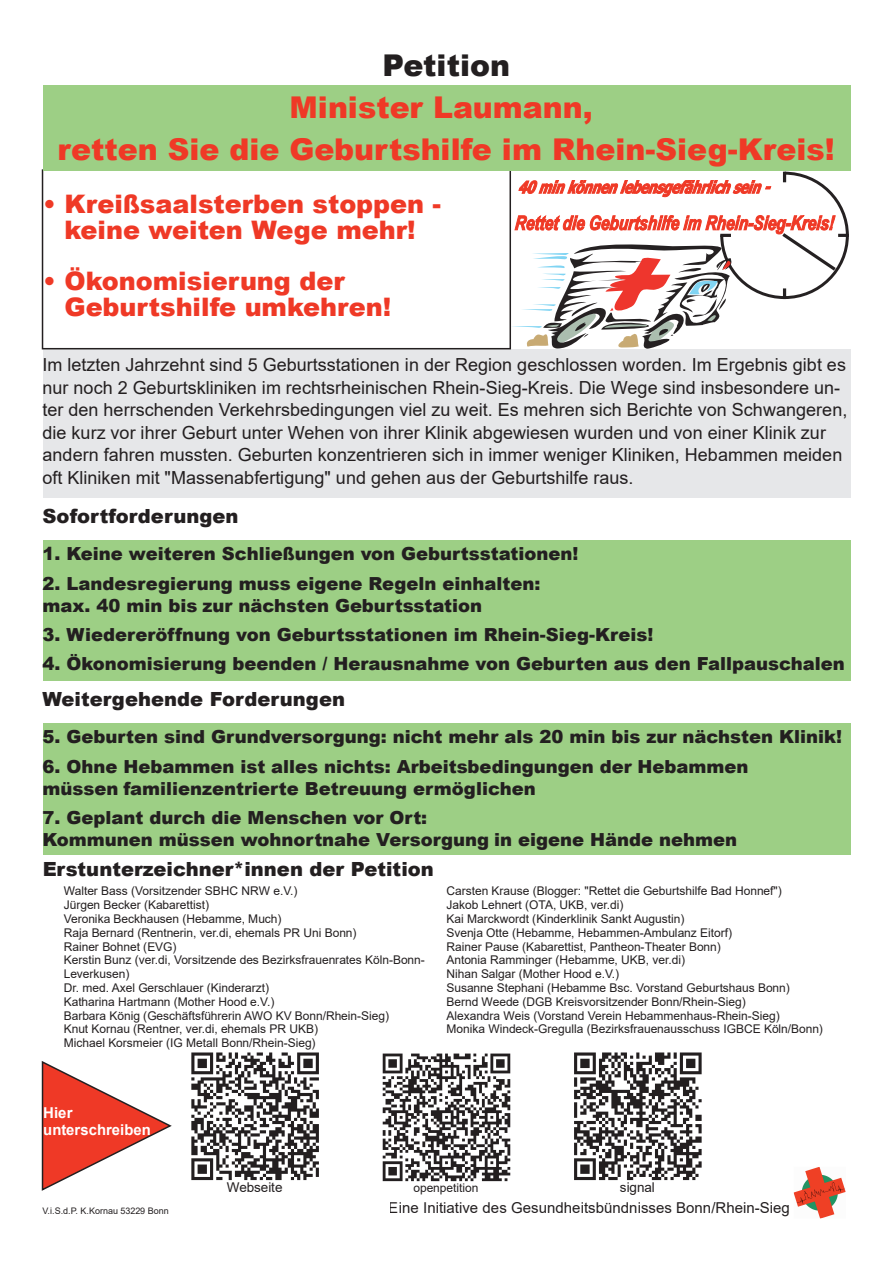
<style>
.page{position:relative;width:893px;height:1263px;background:#fff}
.page>*{position:absolute;margin:0;border:0;box-sizing:border-box;transform-origin:0 0}
.t1{font:900 30px/42.3px "Arial";color:#ef3926;text-align:center}
.t2{font:900 30px "Arial";color:#231f20}
.t3{font:900 25.5px/26.1px "Arial";color:#ef3926;text-align:center}
.t4{font:900 19.5px "Arial";letter-spacing:.005em;color:#231f20}
.t5{font:900 18px/22.5px "Arial";color:#231f20}
.t6{font:18px/22.5px "Arial";color:#231f20}
.t7{font:15px "Arial";letter-spacing:.005em;color:#231f20}
.t8{font:700 15px/17.2px "Arial";color:#fff}
.t9{font:13.5px "Arial";letter-spacing:-.005em;color:#231f20}
.t10{font:12px/13.8px "Arial";letter-spacing:-.005em;color:#231f20}
.t11{font:9px "Arial";letter-spacing:-.005em;color:#231f20}
</style>
<div class="page">
<div style="left:43px;top:723px;width:807px;height:30px;background:#9dcf85"></div>
<div style="left:43px;top:753px;width:807px;height:51px;background:#9dcf85"></div>
<div style="left:43px;top:804px;width:807px;height:51px;background:#9dcf85"></div>
<div style="left:43px;top:651px;width:807px;height:29px;background:#9dcf85"></div>
<div style="left:43px;top:621px;width:807px;height:30px;background:#9dcf85"></div>
<div style="left:43px;top:570px;width:807px;height:51px;background:#9dcf85"></div>
<div style="left:43px;top:540px;width:807px;height:30px;background:#9dcf85"></div>
<div style="left:43px;top:349px;width:807px;height:148px;background:#e6e7e9"></div>
<div style="left:42px;top:169px;width:469px;height:180px;border:2px solid #231f20"></div>
<div style="left:43px;top:85px;width:807px;height:85px;background:#9dcf85"></div>
<img style="left:793px;top:1167px;width:53px;height:52px">
<svg style="left:191px;top:1052px;width:128px;height:128px"></svg>
<svg style="left:41px;top:1061px;width:131px;height:130px"></svg>
<svg style="left:574px;top:1052px;width:128px;height:128px"></svg>
<svg style="left:383px;top:1053px;width:127px;height:128px"></svg>
<svg style="left:510px;top:170px;width:340px;height:179px"></svg>
<h1 class="t2" style="left:382px;top:43px;width:129px">Petition</h1>
<h1 class="t1" style="left:57px;top:85px;width:779px">Minister Laumann,<br>retten Sie die Geburtshilfe im Rhein-Sieg-Kreis!</h1>
<h2 class="t3" style="left:43px;top:190px;width:399px">• Kreißsaalsterben stoppen - keine weiten Wege mehr!</h2>
<h2 class="t3" style="left:65px;top:266px;width:328px;text-align:left;text-indent:-21px">• Ökonomisierung der<br>Geburtshilfe umkehren!</h2>
<p class="t6" style="left:43px;top:354px;width:806px">Im letzten Jahrzehnt sind 5 Geburtsstationen in der Region geschlossen worden. Im Ergebnis gibt es nur noch 2 Geburtskliniken im rechtsrheinischen Rhein-Sieg-Kreis. Die Wege sind insbesondere un&shy;ter den herrschenden Verkehrsbedingungen viel zu weit. Es mehren sich Berichte von Schwangeren, die kurz vor ihrer Geburt unter Wehen von ihrer Klinik abgewiesen wurden und von einer Klinik zur andern fahren mussten. Geburten konzentrieren sich in immer weniger Kliniken, Hebammen meiden oft Kliniken mit "Massenabfertigung" und gehen aus der Geburtshilfe raus.</p>
<h3 class="t4" style="left:43px;top:502px;width:197px">Sofortforderungen</h3>
<h3 class="t5" style="left:43px;top:541px;width:537px">1. Keine weiteren Schließungen von Geburtsstationen!</h3>
<h3 class="t5" style="left:43px;top:571px;width:499px">2. Landesregierung muss eigene Regeln einhalten: max. 40 min bis zur nächsten Geburtsstation</h3>
<h3 class="t5" style="left:43px;top:622px;width:612px">3. Wiedereröffnung von Geburtsstationen im Rhein-Sieg-Kreis!</h3>
<h3 class="t5" style="left:43px;top:652px;width:804px">4. Ökonomisierung beenden / Herausnahme von Geburten aus den Fallpauschalen</h3>
<h3 class="t4" style="left:43px;top:685px;width:304px">Weitergehende Forderungen</h3>
<h3 class="t5" style="left:43px;top:724px;width:801px">5. Geburten sind Grundversorgung: nicht mehr als 20 min bis zur nächsten Klinik!</h3>
<h3 class="t5" style="left:43px;top:754px;width:707px">6. Ohne Hebammen ist alles nichts: Arbeitsbedingungen der Hebammen müssen familienzentrierte Betreuung ermöglichen</h3>
<h3 class="t5" style="left:43px;top:805px;width:696px">7. Geplant durch die Menschen vor Ort:<br>Kommunen müssen wohnortnahe Versorgung in eigene Hände nehmen</h3>
<h3 class="t4" style="left:43px;top:855px;width:393px">Erstunterzeichner*innen der Petition</h3>
<p class="t10" style="left:64px;top:884px;width:362px">Walter Bass (Vorsitzender SBHC NRW e.V.)<br>Jürgen Becker (Kabarettist)<br>Veronika Beckhausen (Hebamme, Much)<br>Raja Bernard (Rentnerin, ver.di, ehemals PR Uni Bonn)<br>Rainer Bohnet (EVG)<br>Kerstin Bunz (ver.di, Vorsitzende des Bezirksfrauenrates Köln-Bonn-Leverkusen)<br>Dr. med. Axel Gerschlauer (Kinderarzt)<br>Katharina Hartmann (Mother Hood e.V.)<br>Barbara König (Geschäftsführerin AWO KV Bonn/Rhein-Sieg)<br>Knut Kornau (Rentner, ver.di, ehemals PR UKB)<br>Michael Korsmeier (IG Metall Bonn/Rhein-Sieg)</p>
<p class="t10" style="left:446px;top:884px;width:378px">Carsten Krause (Blogger: "Rettet die Geburtshilfe Bad Honnef")<br>Jakob Lehnert (OTA, UKB, ver.di)<br>Kai Marckwordt (Kinderklinik Sankt Augustin)<br>Svenja Otte (Hebamme, Hebammen-Ambulanz Eitorf)<br>Rainer Pause (Kabarettist, Pantheon-Theater Bonn)<br>Antonia Ramminger (Hebamme, UKB, ver.di)<br>Nihan Salgar (Mother Hood e.V.)<br>Susanne Stephani (Hebamme Bsc. Vorstand Geburtshaus Bonn)<br>Bernd Weede (DGB Kreisvorsitzender Bonn/Rhein-Sieg)<br>Alexandra Weis (Vorstand Verein Hebammenhaus-Rhein-Sieg)<br>Monika Windeck-Gregulla (Bezirksfrauenausschuss IGBCE Köln/Bonn)</p>
<p class="t8" style="left:43px;top:1104px;width:109px">Hier unterschreiben</p>
<p class="t11" style="left:43px;top:1206px;width:128px">V.i.S.d.P. K.Kornau 53229 Bonn</p>
<p class="t9" style="left:227px;top:1180px;width:57px">Webseite</p>
<p class="t10" style="left:413px;top:1181px;width:66px">openpetition</p>
<p class="t9" style="left:620px;top:1180px;width:36px">signal</p>
<p class="t7" style="left:389px;top:1199px;width:403px">Eine Initiative des Gesundheitsbündnisses Bonn/Rhein-Sieg</p>
</div>
